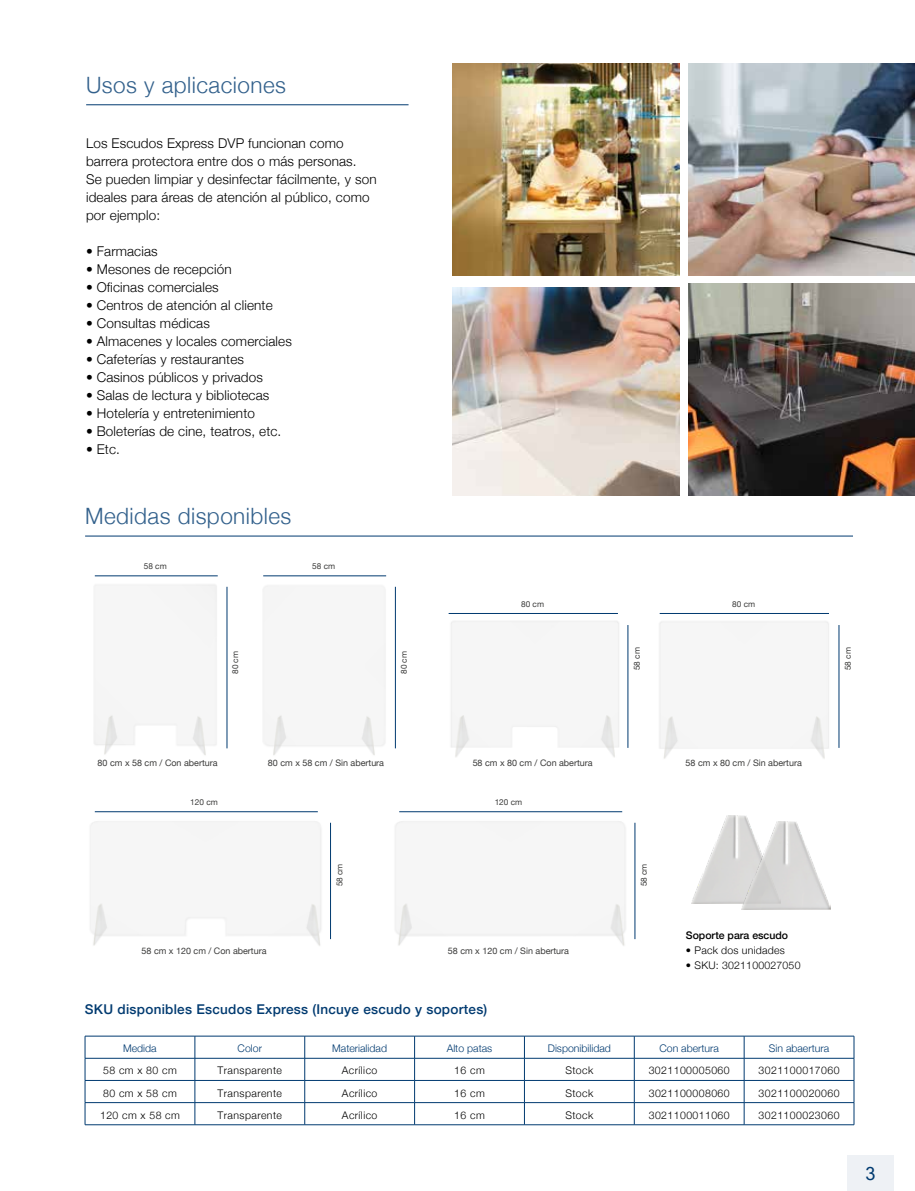
<style>
.page{position:relative;width:915px;height:1191px;background:#fff}
.page>*{position:absolute;margin:0;border:0;box-sizing:border-box;transform-origin:0 0}
.t1{font:300 22.5px "Helvetica Neue";letter-spacing:.02em;color:#33618c}
.t2{font:18px "Microsoft Sans Serif";color:#003a70}
.t3{font:300 13.5px/18px "Helvetica Neue";letter-spacing:.01em;color:#000}
.t4{font:500 13.5px "Helvetica Neue";letter-spacing:.02em;color:#003a70}
.t5{font:300 10.5px "Helvetica Neue";letter-spacing:.04em;color:#000}
.t6{font:300 10.5px "Helvetica Neue";color:#003a70}
.t7{font:300 10.5px "Helvetica Neue";letter-spacing:.02em;color:#000}
.t8{font:500 10.5px "Helvetica Neue";color:#000}
.t9{font:9px "Helvetica Neue";color:#3c3c3b}
.t10{font:8.25px "Helvetica Neue";color:#3c3c3b}
</style>
<div class="page">
<div style="left:846px;top:1155px;width:47px;height:36px;background:#eef1f5"></div>
<hr style="left:85px;top:536px;width:767px;height:1px;background:#003a70">
<hr style="left:86px;top:104px;width:322px;height:1px;background:#003a70">
<img style="left:452px;top:64px;width:227px;height:212px">
<img style="left:452px;top:287px;width:227px;height:208px">
<img style="left:688px;top:64px;width:226px;height:212px">
<img style="left:688px;top:283px;width:226px;height:212px">
<img style="left:94px;top:575px;width:134px;height:180px">
<hr style="left:227px;top:587px;width:1px;height:161px;background:#003a70">
<hr style="left:95px;top:575px;width:123px;height:1px;background:#003a70">
<img style="left:263px;top:575px;width:133px;height:180px">
<hr style="left:395px;top:587px;width:1px;height:161px;background:#003a70">
<hr style="left:263px;top:575px;width:123px;height:1px;background:#003a70">
<img style="left:451px;top:621px;width:168px;height:136px">
<hr style="left:448px;top:613px;width:169px;height:1px;background:#003a70">
<hr style="left:627px;top:625px;width:1px;height:123px;background:#003a70">
<img style="left:659px;top:621px;width:170px;height:138px">
<hr style="left:659px;top:613px;width:169px;height:1px;background:#003a70">
<hr style="left:838px;top:625px;width:1px;height:123px;background:#003a70">
<img style="left:90px;top:811px;width:231px;height:135px">
<hr style="left:330px;top:822px;width:1px;height:117px;background:#003a70">
<hr style="left:95px;top:811px;width:223px;height:1px;background:#003a70">
<img style="left:395px;top:811px;width:231px;height:135px">
<hr style="left:634px;top:822px;width:1px;height:117px;background:#003a70">
<hr style="left:399px;top:811px;width:223px;height:1px;background:#003a70">
<hr style="left:195px;top:1035px;width:109px;height:1px;background:#003a70">
<hr style="left:304px;top:1035px;width:110px;height:1px;background:#003a70">
<hr style="left:414px;top:1035px;width:110px;height:1px;background:#003a70">
<hr style="left:524px;top:1035px;width:110px;height:1px;background:#003a70">
<hr style="left:634px;top:1035px;width:109px;height:1px;background:#003a70">
<hr style="left:195px;top:1058px;width:109px;height:1px;background:#003a70">
<hr style="left:304px;top:1058px;width:110px;height:1px;background:#003a70">
<hr style="left:414px;top:1058px;width:110px;height:1px;background:#003a70">
<hr style="left:524px;top:1058px;width:110px;height:1px;background:#003a70">
<hr style="left:634px;top:1058px;width:109px;height:1px;background:#003a70">
<hr style="left:414px;top:1080px;width:110px;height:1px;background:#003a70">
<hr style="left:524px;top:1080px;width:110px;height:1px;background:#003a70">
<hr style="left:414px;top:1102px;width:110px;height:1px;background:#003a70">
<hr style="left:524px;top:1102px;width:110px;height:1px;background:#003a70">
<hr style="left:85px;top:1035px;width:110px;height:1px;background:#003a70">
<hr style="left:743px;top:1035px;width:110px;height:1px;background:#003a70">
<hr style="left:85px;top:1058px;width:110px;height:1px;background:#003a70">
<hr style="left:743px;top:1058px;width:110px;height:1px;background:#003a70">
<svg style="left:414px;top:1036px;width:1px;height:88px"></svg>
<svg style="left:524px;top:1036px;width:1px;height:88px"></svg>
<svg style="left:633px;top:1036px;width:1px;height:88px"></svg>
<hr style="left:195px;top:1080px;width:109px;height:1px;background:#003a70">
<hr style="left:304px;top:1080px;width:110px;height:1px;background:#003a70">
<hr style="left:634px;top:1080px;width:109px;height:1px;background:#003a70">
<hr style="left:414px;top:1124px;width:110px;height:1px;background:#003a70">
<hr style="left:524px;top:1124px;width:110px;height:1px;background:#003a70">
<hr style="left:85px;top:1080px;width:110px;height:1px;background:#003a70">
<hr style="left:743px;top:1080px;width:110px;height:1px;background:#003a70">
<svg style="left:85px;top:1036px;width:1px;height:88px"></svg>
<svg style="left:194px;top:1036px;width:1px;height:88px"></svg>
<svg style="left:304px;top:1036px;width:1px;height:88px"></svg>
<svg style="left:743px;top:1036px;width:1px;height:88px"></svg>
<svg style="left:853px;top:1036px;width:1px;height:88px"></svg>
<hr style="left:195px;top:1102px;width:109px;height:1px;background:#003a70">
<hr style="left:304px;top:1102px;width:110px;height:1px;background:#003a70">
<hr style="left:634px;top:1102px;width:109px;height:1px;background:#003a70">
<hr style="left:195px;top:1124px;width:109px;height:1px;background:#003a70">
<hr style="left:304px;top:1124px;width:110px;height:1px;background:#003a70">
<hr style="left:634px;top:1124px;width:109px;height:1px;background:#003a70">
<hr style="left:85px;top:1102px;width:110px;height:1px;background:#003a70">
<hr style="left:743px;top:1102px;width:110px;height:1px;background:#003a70">
<hr style="left:85px;top:1124px;width:110px;height:1px;background:#003a70">
<hr style="left:743px;top:1124px;width:110px;height:1px;background:#003a70">
<img style="left:691px;top:815px;width:58px;height:88px">
<img style="left:741px;top:821px;width:88px;height:88px">
<h1 class="t1" style="left:86px;top:67px;width:201px">Usos y aplicaciones</h1>
<p class="t3" style="left:86px;top:133px;width:292px">Los Escudos Express DVP funcionan como barrera protectora entre dos o más personas.<br>Se pueden limpiar y desinfectar fácilmente, y son ideales para áreas de atención al público, como por ejemplo:</p>
<p class="t3" style="left:86px;top:241px;width:73px">• Farmacias</p>
<p class="t3" style="left:86px;top:259px;width:147px">• Mesones de recepción</p>
<p class="t3" style="left:86px;top:277px;width:134px">• Oficinas comerciales</p>
<p class="t3" style="left:86px;top:295px;width:188px">• Centros de atención al cliente</p>
<p class="t3" style="left:86px;top:313px;width:125px">• Consultas médicas</p>
<p class="t3" style="left:86px;top:331px;width:207px">• Almacenes y locales comerciales</p>
<p class="t3" style="left:86px;top:349px;width:159px">• Cafeterías y restaurantes</p>
<p class="t3" style="left:86px;top:367px;width:178px">• Casinos públicos y privados</p>
<p class="t3" style="left:86px;top:385px;width:185px">• Salas de lectura y bibliotecas</p>
<p class="t3" style="left:86px;top:403px;width:170px">• Hotelería y entretenimiento</p>
<p class="t3" style="left:86px;top:421px;width:197px">• Boleterías de cine, teatros, etc.</p>
<p class="t3" style="left:86px;top:439px;width:35px">• Etc.</p>
<h1 class="t1" style="left:85px;top:498px;width:208px">Medidas disponibles</h1>
<p class="t10" style="left:144px;top:560px;width:24px">58 cm</p>
<p class="t10" style="left:312px;top:560px;width:24px">58 cm</p>
<p class="t10" style="left:229px;top:674px;width:24px;rotate:-90deg">80 cm</p>
<p class="t10" style="left:397px;top:674px;width:24px;rotate:-90deg">80 cm</p>
<p class="t10" style="left:521px;top:598px;width:24px">80 cm</p>
<p class="t10" style="left:630px;top:670px;width:24px;rotate:-90deg">58 cm</p>
<p class="t10" style="left:732px;top:598px;width:24px">80 cm</p>
<p class="t10" style="left:841px;top:670px;width:24px;rotate:-90deg">58 cm</p>
<p class="t9" style="left:98px;top:756px;width:121px">80 cm x 58 cm / Con abertura</p>
<p class="t9" style="left:268px;top:756px;width:118px">80 cm x 58 cm / Sin abertura</p>
<p class="t9" style="left:472px;top:756px;width:121px">58 cm x 80 cm / Con abertura</p>
<p class="t10" style="left:190px;top:796px;width:29px">120 cm</p>
<p class="t10" style="left:494px;top:796px;width:29px">120 cm</p>
<p class="t10" style="left:333px;top:886px;width:24px;rotate:-90deg">58 cm</p>
<p class="t9" style="left:141px;top:944px;width:126px">58 cm x 120 cm / Con abertura</p>
<p class="t9" style="left:448px;top:944px;width:123px">58 cm x 120 cm / Sin abertura</p>
<p class="t4" style="left:85px;top:998px;width:404px">SKU disponibles Escudos Express (Incuye escudo y soportes)</p>
<p class="t9" style="left:685px;top:756px;width:118px">58 cm x 80 cm / Sin abertura</p>
<p class="t10" style="left:637px;top:886px;width:24px;rotate:-90deg">58 cm</p>
<p class="t8" style="left:685px;top:926px;width:104px">Soporte para escudo</p>
<p class="t7" style="left:685px;top:941px;width:100px">• Pack dos unidades</p>
<p class="t7" style="left:685px;top:956px;width:116px">• SKU: 3021100027050</p>
<p class="t6" style="left:123px;top:1040px;width:35px">Medida</p>
<p class="t6" style="left:237px;top:1040px;width:26px">Color</p>
<p class="t6" style="left:332px;top:1040px;width:56px">Materialidad</p>
<p class="t6" style="left:446px;top:1040px;width:47px">Alto patas</p>
<p class="t6" style="left:547px;top:1040px;width:64px">Disponibilidad</p>
<p class="t6" style="left:659px;top:1040px;width:61px">Con abertura</p>
<p class="t6" style="left:768px;top:1040px;width:62px">Sin abaertura</p>
<p class="t5" style="left:103px;top:1062px;width:75px">58 cm x 80 cm</p>
<p class="t5" style="left:217px;top:1062px;width:66px">Transparente</p>
<p class="t5" style="left:342px;top:1062px;width:37px">Acrílico</p>
<p class="t5" style="left:454px;top:1062px;width:32px">16 cm</p>
<p class="t5" style="left:565px;top:1062px;width:29px">Stock</p>
<p class="t5" style="left:648px;top:1062px;width:82px">3021100005060</p>
<p class="t5" style="left:758px;top:1062px;width:82px">3021100017060</p>
<p class="t5" style="left:103px;top:1084px;width:75px">80 cm x 58 cm</p>
<p class="t5" style="left:217px;top:1084px;width:66px">Transparente</p>
<p class="t5" style="left:342px;top:1084px;width:37px">Acrílico</p>
<p class="t5" style="left:454px;top:1084px;width:32px">16 cm</p>
<p class="t5" style="left:565px;top:1084px;width:29px">Stock</p>
<p class="t5" style="left:648px;top:1084px;width:82px">3021100008060</p>
<p class="t5" style="left:758px;top:1084px;width:82px">3021100020060</p>
<p class="t5" style="left:100px;top:1106px;width:81px">120 cm x 58 cm</p>
<p class="t5" style="left:217px;top:1106px;width:66px">Transparente</p>
<p class="t5" style="left:342px;top:1106px;width:37px">Acrílico</p>
<p class="t5" style="left:454px;top:1106px;width:32px">16 cm</p>
<p class="t5" style="left:565px;top:1106px;width:29px">Stock</p>
<p class="t5" style="left:648px;top:1106px;width:82px">3021100011060</p>
<p class="t5" style="left:758px;top:1106px;width:82px">3021100023060</p>
<h2 class="t2" style="left:865px;top:1162px;width:12px">3</h2>
</div>
